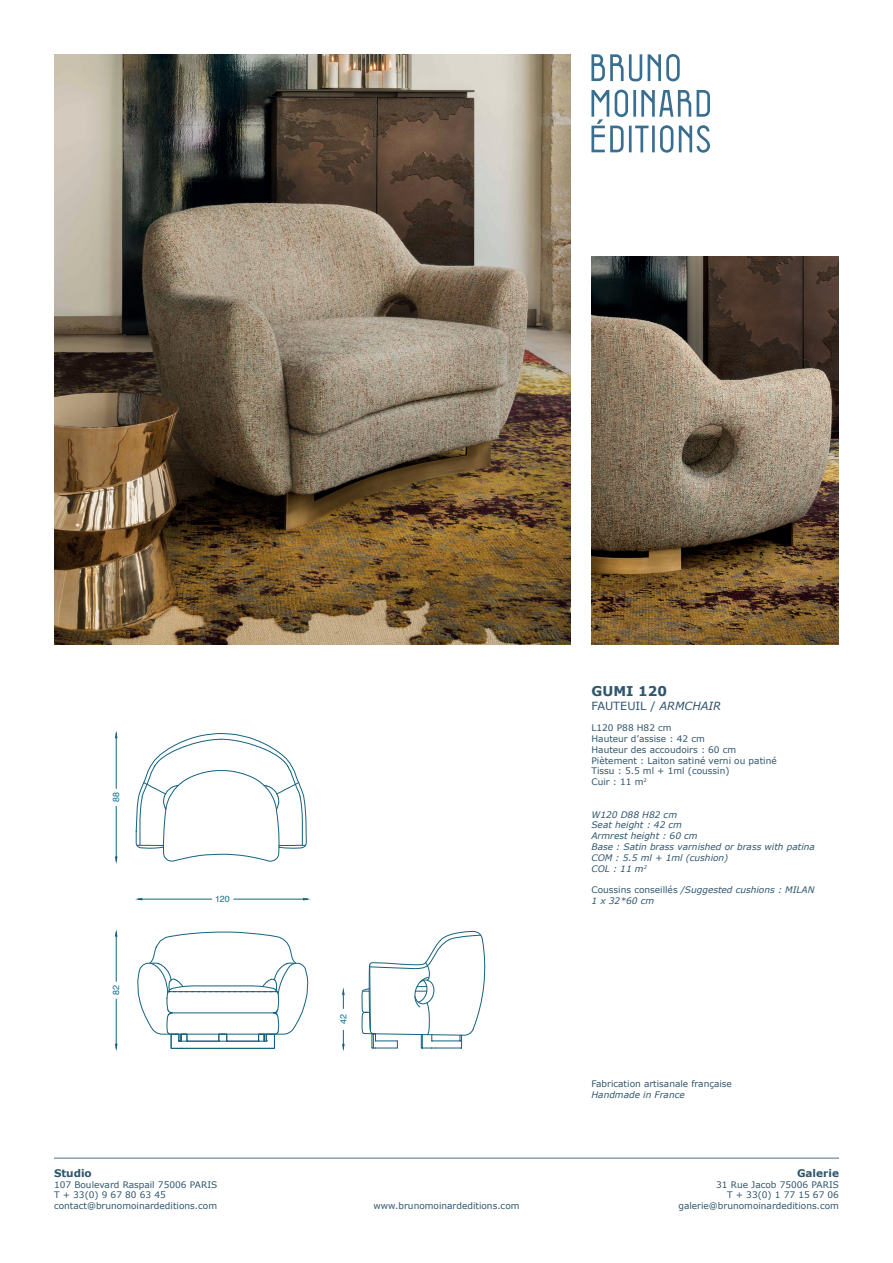
<style>
.page{position:relative;width:893px;height:1263px;background:#fff}
.page>*{position:absolute;margin:0;border:0;box-sizing:border-box;transform-origin:0 0}
.t1{font:700 13.5px "Verdana";color:#30556d}
.t2{font:11.25px "Verdana";color:#30556d}
.t3{font:700 10.5px "Verdana";color:#30556d}
.t4{font:9px/10.8px "Verdana";color:#30556d}
.t5{font:italic 9px/10.8px "Verdana";color:#30556d}
.t6{font:8.85px "Helvetica";color:#0d7492}
.s1{font-style:italic}
.s2{font-style:normal}
</style>
<div class="page">
<hr style="left:54px;top:1158px;width:785px;height:1px;background:#4c7287">
<svg style="left:591px;top:54px;width:51px;height:27px"></svg>
<svg style="left:648px;top:54px;width:32px;height:28px"></svg>
<svg style="left:591px;top:89px;width:119px;height:64px"></svg>
<img style="left:54px;top:54px;width:516px;height:590px">
<img style="left:591px;top:256px;width:248px;height:388px">
<hr style="left:142px;top:899px;width:70px;height:1px;background:#14627f">
<hr style="left:234px;top:899px;width:69px;height:1px;background:#14627f">
<svg style="left:303px;top:898px;width:6px;height:2px"></svg>
<svg style="left:135px;top:733px;width:172px;height:129px"></svg>
<svg style="left:137px;top:931px;width:171px;height:118px"></svg>
<hr style="left:116px;top:738px;width:1px;height:50px;background:#14627f">
<hr style="left:116px;top:806px;width:1px;height:51px;background:#14627f">
<svg style="left:115px;top:732px;width:2px;height:6px"></svg>
<hr style="left:116px;top:999px;width:1px;height:45px;background:#14627f">
<hr style="left:116px;top:936px;width:1px;height:45px;background:#14627f">
<svg style="left:342px;top:1030px;width:2px;height:19px"></svg>
<svg style="left:342px;top:989px;width:2px;height:19px"></svg>
<svg style="left:361px;top:930px;width:124px;height:119px"></svg>
<p class="t6" style="left:109px;top:802px;width:11px;rotate:-90deg">88</p>
<p class="t6" style="left:109px;top:995px;width:11px;rotate:-90deg">82</p>
<h1 class="t1" style="left:591px;top:682px;width:77px">GUMI 120</h1>
<p class="t2" style="left:591px;top:698px;width:131px">FAUTEUIL / <span class="s1">ARMCHAIR</span></p>
<p class="t4" style="left:591px;top:723px;width:187px">L120 P88 H82 cm<br>Hauteur d’assise : 42 cm<br>Hauteur des accoudoirs : 60 cm<br>Piètement : Laiton satiné verni ou patiné<br>Tissu : 5.5 ml + 1ml (coussin)<br>Cuir : 11 m<sup>2</sup></p>
<p class="t5" style="left:591px;top:809px;width:225px">W120 D88 H82 cm<br>Seat height : 42 cm<br>Armrest height : 60 cm<br>Base : Satin brass varnished or brass with patina<br>COM : 5.5 ml + 1ml (cushion)<br>COL : 11 m<sup>2</sup></p>
<p class="t5" style="left:591px;top:885px;width:225px"><span class="s2">Coussins conseillés</span> /Suggested cushions : MILAN</p>
<p class="t6" style="left:215px;top:892px;width:16px">120</p>
<p class="t5" style="left:591px;top:895px;width:64px">1 x 32*60 cm</p>
<p class="t6" style="left:336px;top:1024px;width:11px;rotate:-90deg">42</p>
<p class="t4" style="left:591px;top:1078px;width:142px">Fabrication artisanale française</p>
<p class="t5" style="left:591px;top:1089px;width:95px">Handmade in France</p>
<p class="t3" style="left:54px;top:1166px;width:39px">Studio</p>
<p class="t4" style="left:54px;top:1179px;width:165px">107 Boulevard Raspail 75006 PARIS<br>T + 33(0) 9 67 80 63 45 contact@brunomoinardeditions.com</p>
<p class="t3" style="left:797px;top:1166px;width:43px">Galerie</p>
<p class="t4" style="left:716px;top:1179px;width:124px;text-align:right">31 Rue Jacob 75006 PARIS<br>T + 33(0) 1 77 15 67 06</p>
<p class="t4" style="left:373px;top:1201px;width:148px">www.brunomoinardeditions.com</p>
<p class="t4" style="left:678px;top:1201px;width:162px">galerie@brunomoinardeditions.com</p>
</div>
